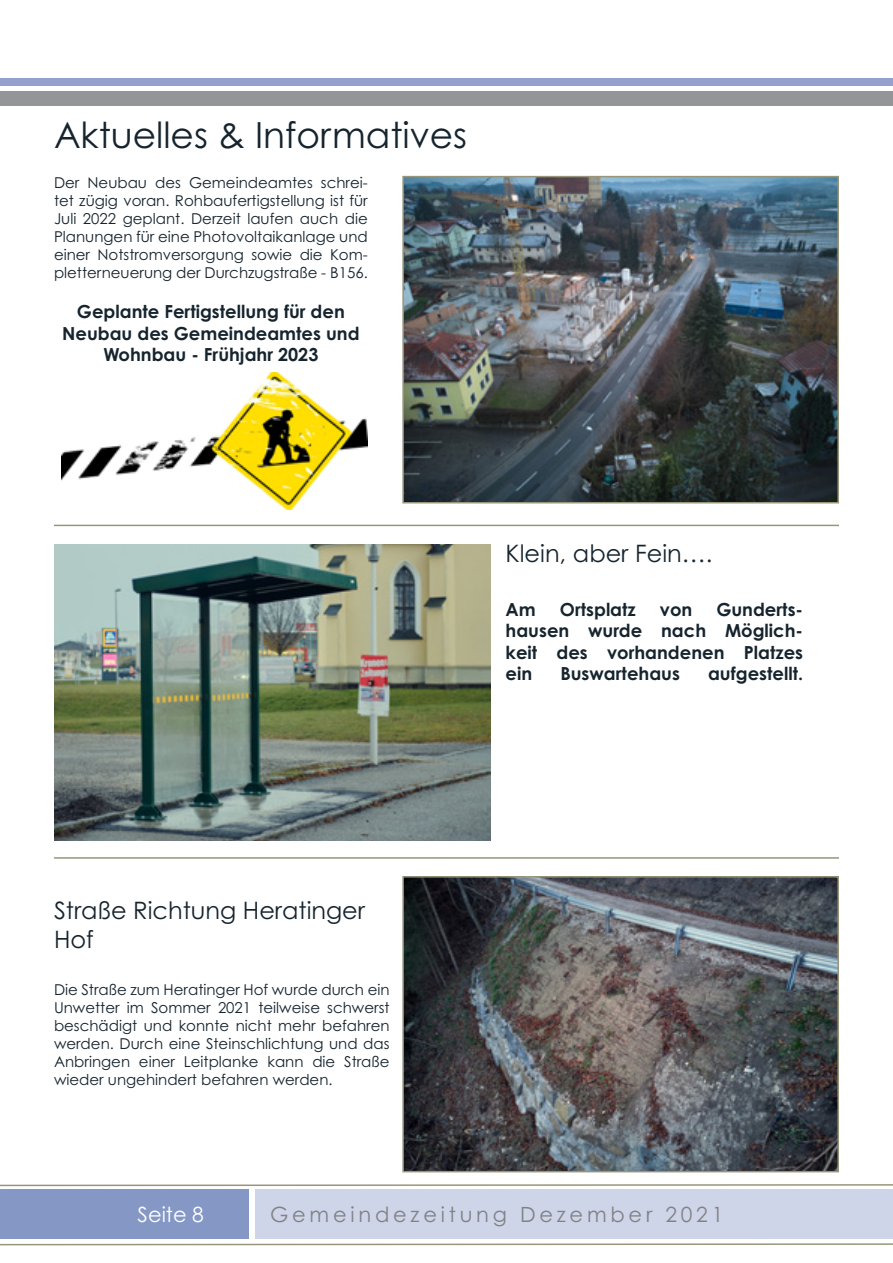
<style>
.page{position:relative;width:893px;height:1263px;background:#fff}
.page>*{position:absolute;margin:0;border:0;box-sizing:border-box;transform-origin:0 0}
.Überschrift_Groß{font:36px "Century Gothic Pro";color:#16242e}
.Überschrift_klein{font:24px/28.8px "Century Gothic Pro";color:#16242e}
.t1{font:21px "Century Gothic Pro";letter-spacing:.18em;color:#808285}
.t2{font:21px "Century Gothic Pro";color:#fff}
.Überschrift_im_Text{font:700 18px/21.6px "Century Gothic Pro";color:#16242e;text-align:justify}
.Normaler_Text{font:15px/18px "Century Gothic Pro";color:#16242e;text-align:justify}
</style>
<div class="page">
<svg style="left:0;top:1184px;width:893px;height:3px"></svg>
<svg style="left:0;top:1243px;width:893px;height:3px"></svg>
<img style="left:61px;top:373px;width:307px;height:137px">
<img style="left:405px;top:179px;width:431px;height:321px">
<div style="left:402px;top:176px;width:437px;height:327px;border:2px solid #97967c"></div>
<img style="left:54px;top:544px;width:437px;height:296px">
<img style="left:405px;top:879px;width:431px;height:290px">
<div style="left:402px;top:876px;width:437px;height:296px;border:2px solid #97967c"></div>
<hr style="left:54px;top:857px;width:785px;height:2px;background:#97967c">
<hr style="left:54px;top:525px;width:785px;height:1px;background:#97967c">
<div style="left:0;top:79px;width:893px;height:7px;background:#95a0cd"></div>
<div style="left:0;top:91px;width:893px;height:15px;background:#939598"></div>
<div style="left:255px;top:1190px;width:638px;height:49px;background:#ced5e8"></div>
<div style="left:0;top:1190px;width:249px;height:49px;background:#8597c5"></div>
<p class="Überschrift_Groß" style="left:54px;top:113px;width:415px">Aktuelles &amp; Informatives</p>
<p class="Normaler_Text" style="left:54px;top:173px;width:315px">Der Neubau des Gemeindeamtes schrei&shy;tet zügig voran. Rohbaufertigstellung ist für Juli 2022 geplant. Derzeit laufen auch die Planungen für eine Photovoltaikanlage und einer Notstromversorgung sowie die Kom&shy;pletterneuerung der Durchzugstraße - B156.</p>
<p class="Überschrift_im_Text" style="left:62px;top:300px;width:299px;text-align:center">Geplante Fertigstellung für den<br>Neubau des Gemeindeamtes und<br>Wohnbau - Frühjahr 2023</p>
<p class="Überschrift_klein" style="left:54px;top:896px;width:313px">Straße Richtung Heratinger<br>Hof</p>
<p class="Normaler_Text" style="left:54px;top:980px;width:337px">Die Straße zum Heratinger Hof wurde durch ein Unwetter im Sommer 2021 teilweise schwerst beschädigt und konnte nicht mehr befahren werden. Durch eine Steinschlichtung und das Anbringen einer Leitplanke kann die Straße wieder ungehindert befahren werden.</p>
<p class="Überschrift_klein" style="left:506px;top:538px;width:208px">Klein, aber Fein….</p>
<p class="Überschrift_im_Text" style="left:506px;top:598px;width:32px">Am</p>
<p class="Überschrift_im_Text" style="left:560px;top:598px;width:77px">Ortsplatz</p>
<p class="Überschrift_im_Text" style="left:660px;top:598px;width:34px">von</p>
<p class="Überschrift_im_Text" style="left:506px;top:598px;width:299px;text-indent:211px">Gunderts&shy;hausen wurde nach Möglich&shy;keit des vorhandenen Platzes ein</p>
<p class="Überschrift_im_Text" style="left:560px;top:663px;width:121px">Buswartehaus</p>
<p class="Überschrift_im_Text" style="left:708px;top:663px;width:97px">aufgestellt.</p>
<h3 class="t2" style="left:138px;top:1202px;width:68px">Seite 8</h3>
<h3 class="t1" style="left:270px;top:1202px;width:455px">Gemeindezeitung Dezember 2021</h3>
</div>
